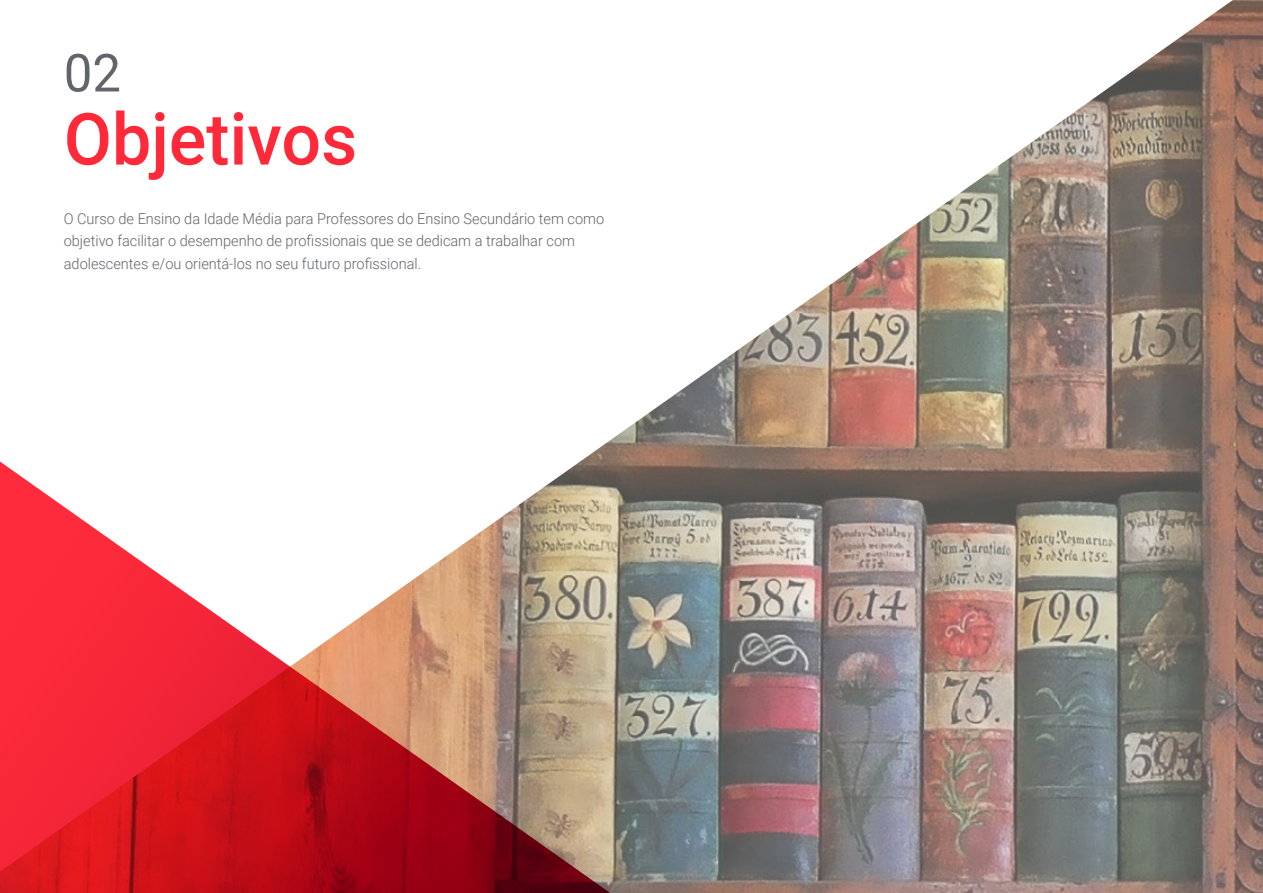
<style>
.page{position:relative;width:1263px;height:893px;background:#fff}
.page>*{position:absolute;margin:0;border:0;box-sizing:border-box;transform-origin:0 0}
.t1{font:500 72px "Roboto";color:#ff293a}
.t2{font:52.5px "Roboto";color:#61646a}
.t3{font:300 15px/22.5px "Roboto";color:#61646a}
</style>
<div class="page">
<img style="left:602px;top:0;width:661px;height:893px">
<svg style="left:0;top:446px;width:640px;height:447px"></svg>
<h2 class="t2" style="left:64px;top:36px;width:59px">02</h2>
<h1 class="t1" style="left:64px;top:89px;width:295px">Objetivos</h1>
<p class="t3" style="left:64px;top:207px;width:542px">O Curso de Ensino da Idade Média para Professores do Ensino Secundário tem como objetivo facilitar o desempenho de profissionais que se dedicam a trabalhar com adolescentes e/ou orientá-los no seu futuro profissional.</p>
</div>
